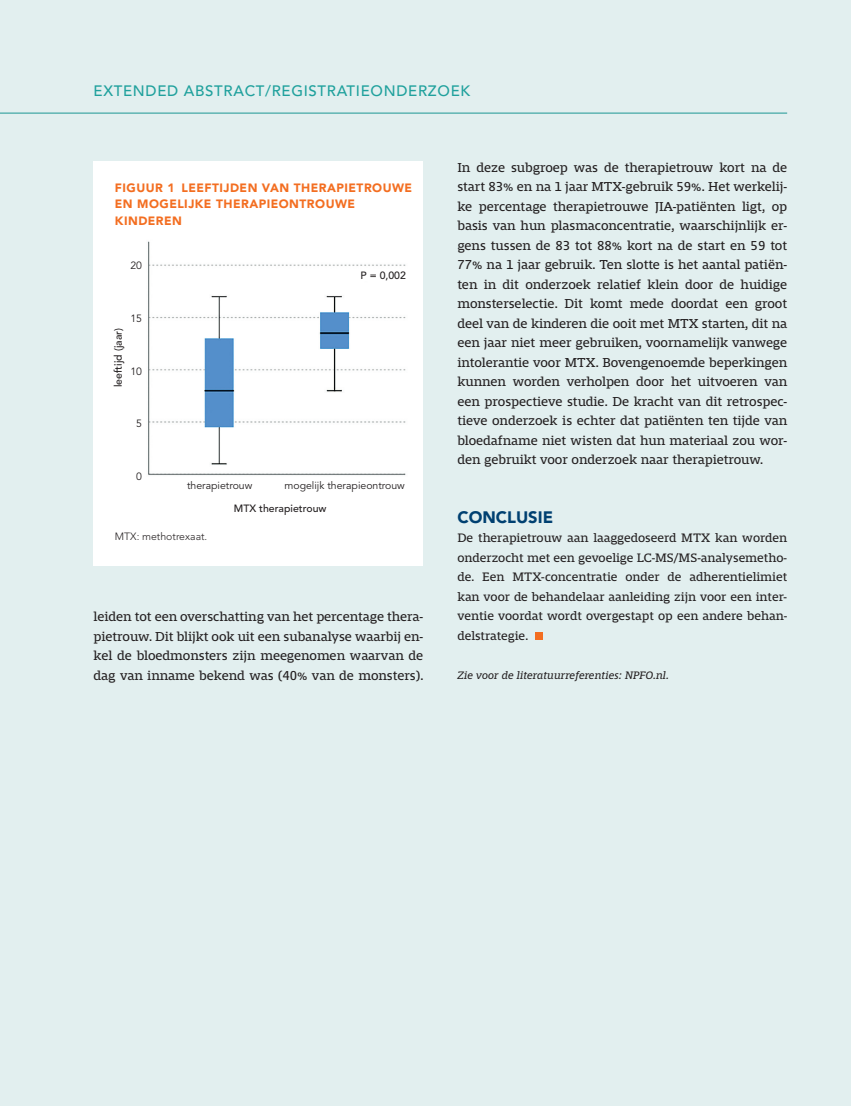
<style>
.page{position:relative;width:851px;height:1106px;background:#fff}
.page>*{position:absolute;margin:0;border:0;box-sizing:border-box;transform-origin:0 0}
.t1{font:900 16.5px "Avenir LT Std";color:#004071}
.t2{font:500 15px "Avenir LT Std";letter-spacing:.045em;color:#20a19d}
.t3{font:13.5px/19.5px "Mislab Std";letter-spacing:-.005em;color:#231f20;text-align:justify}
.t4{font:12.75px/19.5px "Mislab Std";color:#231f20;text-align:justify}
.t5{font:900 12px/16.5px "Avenir LT Std";letter-spacing:.04em;color:#f36e21}
.t6{font:italic 11.25px "Mislab Std";color:#231f20}
.t7{font:10.5px "Avenir LT Std";color:#231f20}
.t8{font:500 10.5px "Avenir LT Std";color:#231f20}
.t9{font:300 10.5px "Avenir LT Std";color:#231f20}
</style>
<div class="page">
<div style="left:0;top:0;width:850px;height:1106px;background:#e2efef"></div>
<div style="left:535px;top:632px;width:7px;height:8px;background:#f36e21"></div>
<hr style="left:0;top:113px;width:787px;height:1px;background:#20a19d">
<div style="left:94px;top:162px;width:329px;height:404px;background:#fff"></div>
<img style="left:148px;top:241px;width:258px;height:235px">
<p class="t2" style="left:94px;top:83px;width:378px">EXTENDED ABSTRACT/REGISTRATIEONDERZOEK</p>
<p class="t5" style="left:115px;top:179px;width:299px">FIGUUR 1 LEEFTIJDEN VAN THERAPIETROUWE<br>EN MOGELIJKE THERAPIEONTROUWE<br>KINDEREN</p>
<p class="t7" style="left:130px;top:259px;width:13px">20</p>
<p class="t7" style="left:130px;top:312px;width:13px">15</p>
<p class="t8" style="left:112px;top:387px;width:61px;rotate:-90deg">leeftijd (jaar)</p>
<p class="t7" style="left:130px;top:365px;width:13px">10</p>
<p class="t7" style="left:136px;top:418px;width:7px">5</p>
<p class="t7" style="left:136px;top:470px;width:7px">0</p>
<p class="t8" style="left:360px;top:269px;width:47px">P = 0,002</p>
<p class="t7" style="left:187px;top:480px;width:67px">therapietrouw</p>
<p class="t7" style="left:284px;top:480px;width:122px">mogelijk therapieontrouw</p>
<p class="t8" style="left:234px;top:502px;width:94px">MTX therapietrouw</p>
<p class="t9" style="left:115px;top:530px;width:94px">MTX: methotrexaat.</p>
<p class="t3" style="left:94px;top:607px;width:331px">leiden tot een overschatting van het percentage thera&shy;pietrouw. Dit blijkt ook uit een subanalyse waarbij en&shy;kel de bloedmonsters zijn meegenomen waarvan de dag van inname bekend was (40% van de monsters).</p>
<p class="t3" style="left:457px;top:158px;width:331px">In deze subgroep was de therapietrouw kort na de start 83% en na 1 jaar MTX-gebruik 59%. Het werkelij&shy;ke percentage therapietrouwe JIA-patiënten ligt, op basis van hun plasmaconcentratie, waarschijnlijk er&shy;gens tussen de 83 tot 88% kort na de start en 59 tot 77% na 1 jaar gebruik. Ten slotte is het aantal patiën&shy;ten in dit onderzoek relatief klein door de huidige monsterselectie. Dit komt mede doordat een groot deel van de kinderen die ooit met MTX starten, dit na een jaar niet meer gebruiken, voornamelijk vanwege intolerantie voor MTX. Bovengenoemde beperkingen kunnen worden verholpen door het uitvoeren van een prospectieve studie. De kracht van dit retrospec&shy;tieve onderzoek is echter dat patiënten ten tijde van bloedafname niet wisten dat hun materiaal zou wor&shy;den gebruikt voor onderzoek naar therapietrouw.</p>
<p class="t1" style="left:457px;top:507px;width:97px">CONCLUSIE</p>
<p class="t4" style="left:457px;top:528px;width:331px">De therapietrouw aan laaggedoseerd MTX kan worden onderzocht met een gevoelige LC-MS/MS-analysemetho&shy;de. Een MTX-concentratie onder de adherentielimiet kan voor de behandelaar aanleiding zijn voor een inter&shy;ventie voordat wordt overgestapt op een andere behan&shy;delstrategie.</p>
<p class="t6" style="left:457px;top:669px;width:213px">Zie voor de literatuurreferenties: NPFO.nl.</p>
</div>
